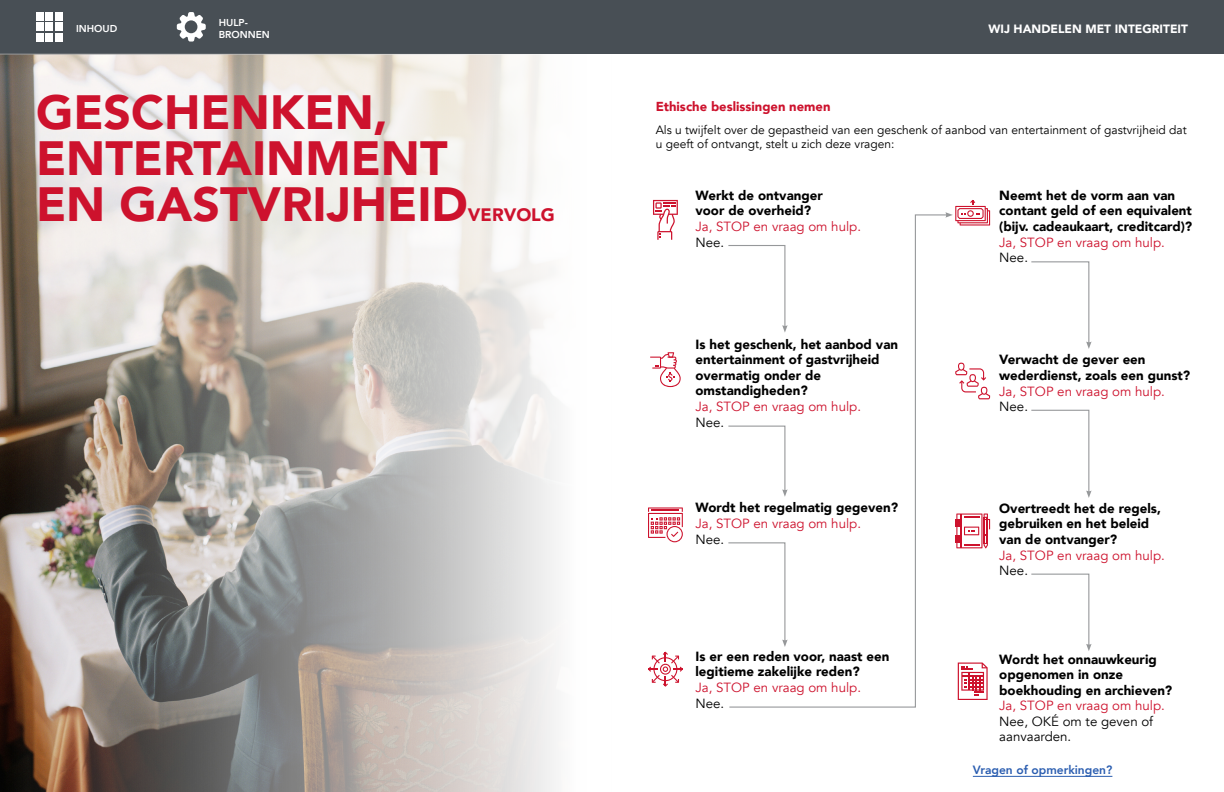
<style>
.page{position:relative;width:1224px;height:792px;background:#fff}
.page>*{position:absolute;margin:0;border:0;box-sizing:border-box;transform-origin:0 0}
.t1{font:900 48px/46px "Avenir";color:#cd122d}
.t2{font:900 18px "Avenir";color:#cd122d}
.t3{font:900 13.3px/15.5px "Avenir";color:#000}
.t4{font:13.3px "Avenir";color:#cd122d}
.t5{font:13.3px/15.5px "Avenir";color:#000}
.t6{font:900 13px "Avenir";color:#cd122d}
.t7{font:12px/14px "Avenir";color:#000}
.t8{font:900 12px "Avenir";color:#fff}
.t9{font:800 12px "Avenir";color:#2a5db0}
.t10{font:800 10px/12px "Avenir";color:#fff}
</style>
<div class="page">
<div style="left:0;top:0;width:1224px;height:54px;background:#484f55"></div>
<div style="left:36px;top:12px;width:8px;height:8px;background:#fff"></div>
<div style="left:36px;top:23px;width:8px;height:8px;background:#fff"></div>
<div style="left:36px;top:33px;width:8px;height:8px;background:#fff"></div>
<div style="left:46px;top:12px;width:7px;height:9px;background:#fff"></div>
<div style="left:46px;top:23px;width:7px;height:8px;background:#fff"></div>
<div style="left:46px;top:33px;width:7px;height:9px;background:#fff"></div>
<div style="left:55px;top:12px;width:8px;height:8px;background:#fff"></div>
<div style="left:55px;top:23px;width:8px;height:8px;background:#fff"></div>
<div style="left:55px;top:33px;width:8px;height:8px;background:#fff"></div>
<svg style="left:177px;top:12px;width:29px;height:30px"></svg>
<hr style="left:973px;top:776px;width:139px;height:1px;background:#2a5db0">
<img style="left:0;top:54px;width:556px;height:738px">
<svg style="left:653px;top:200px;width:25px;height:40px"></svg>
<svg style="left:648px;top:507px;width:35px;height:35px"></svg>
<svg style="left:648px;top:652px;width:35px;height:35px"></svg>
<svg style="left:955px;top:363px;width:35px;height:36px"></svg>
<svg style="left:955px;top:514px;width:35px;height:34px"></svg>
<svg style="left:958px;top:663px;width:30px;height:37px"></svg>
<svg style="left:650px;top:352px;width:31px;height:35px"></svg>
<svg style="left:728px;top:214px;width:217px;height:494px"></svg>
<svg style="left:945px;top:200px;width:45px;height:26px"></svg>
<svg style="left:1031px;top:261px;width:61px;height:88px"></svg>
<svg style="left:1031px;top:573px;width:61px;height:78px"></svg>
<svg style="left:1031px;top:409px;width:61px;height:89px"></svg>
<p class="t10" style="left:219px;top:16px;width:53px">HULP-<br>BRONNEN</p>
<p class="t10" style="left:76px;top:22px;width:43px">INHOUD</p>
<p class="t8" style="left:988px;top:19px;width:201px">WIJ HANDELEN MET INTEGRITEIT</p>
<p class="t8" style="left:1125px;top:19px;width:64px">TITEL HIER</p>
<h1 class="t1" style="left:36px;top:88px;width:433px">GESCHENKEN,<br>ENTERTAINMENT<br>EN GASTVRIJHEID</h1>
<h2 class="t2" style="left:468px;top:199px;width:88px">VERVOLG</h2>
<p class="t6" style="left:656px;top:95px;width:176px">Ethische beslissingen nemen</p>
<p class="t7" style="left:656px;top:123px;width:533px">Als u twijfelt over de gepastheid van een geschenk of aanbod van entertainment of gastvrijheid dat u geeft of ontvangt, stelt u zich deze vragen:</p>
<p class="t3" style="left:696px;top:187px;width:129px">Werkt de ontvanger voor de overheid?</p>
<p class="t4" style="left:696px;top:219px;width:167px">Ja, STOP en vraag om hulp.</p>
<p class="t5" style="left:696px;top:234px;width:30px">Nee.</p>
<p class="t3" style="left:999px;top:187px;width:195px">Neemt het de vorm aan van contant geld of een equivalent (bijv. cadeaukaart, creditcard)?</p>
<p class="t4" style="left:999px;top:234px;width:167px">Ja, STOP en vraag om hulp.</p>
<p class="t5" style="left:999px;top:250px;width:30px">Nee.</p>
<p class="t3" style="left:696px;top:336px;width:204px">Is het geschenk, het aanbod van entertainment of gastvrijheid overmatig onder de omstandigheden?</p>
<p class="t4" style="left:696px;top:399px;width:167px">Ja, STOP en vraag om hulp.</p>
<p class="t5" style="left:696px;top:415px;width:30px">Nee.</p>
<p class="t3" style="left:696px;top:499px;width:204px">Wordt het regelmatig gegeven?</p>
<p class="t4" style="left:696px;top:516px;width:167px">Ja, STOP en vraag om hulp.</p>
<p class="t5" style="left:696px;top:531px;width:30px">Nee.</p>
<p class="t3" style="left:696px;top:648px;width:195px">Is er een reden voor, naast een legitieme zakelijke reden?</p>
<p class="t4" style="left:696px;top:680px;width:167px">Ja, STOP en vraag om hulp.</p>
<p class="t5" style="left:696px;top:696px;width:30px">Nee.</p>
<p class="t3" style="left:999px;top:351px;width:193px">Verwacht de gever een wederdienst, zoals een gunst?</p>
<p class="t4" style="left:999px;top:383px;width:167px">Ja, STOP en vraag om hulp.</p>
<p class="t5" style="left:999px;top:399px;width:30px">Nee.</p>
<p class="t3" style="left:999px;top:500px;width:163px">Overtreedt het de regels, gebruiken en het beleid van de ontvanger?</p>
<p class="t4" style="left:999px;top:547px;width:167px">Ja, STOP en vraag om hulp.</p>
<p class="t5" style="left:999px;top:563px;width:30px">Nee.</p>
<p class="t3" style="left:999px;top:651px;width:175px">Wordt het onnauwkeurig opgenomen in onze boekhouding en archieven?</p>
<p class="t4" style="left:999px;top:698px;width:167px">Ja, STOP en vraag om hulp.</p>
<p class="t5" style="left:999px;top:714px;width:156px">Nee, OKÉ om te geven of aanvaarden.</p>
<p class="t9" style="left:973px;top:761px;width:141px">Vragen of opmerkingen?</p>
</div>
